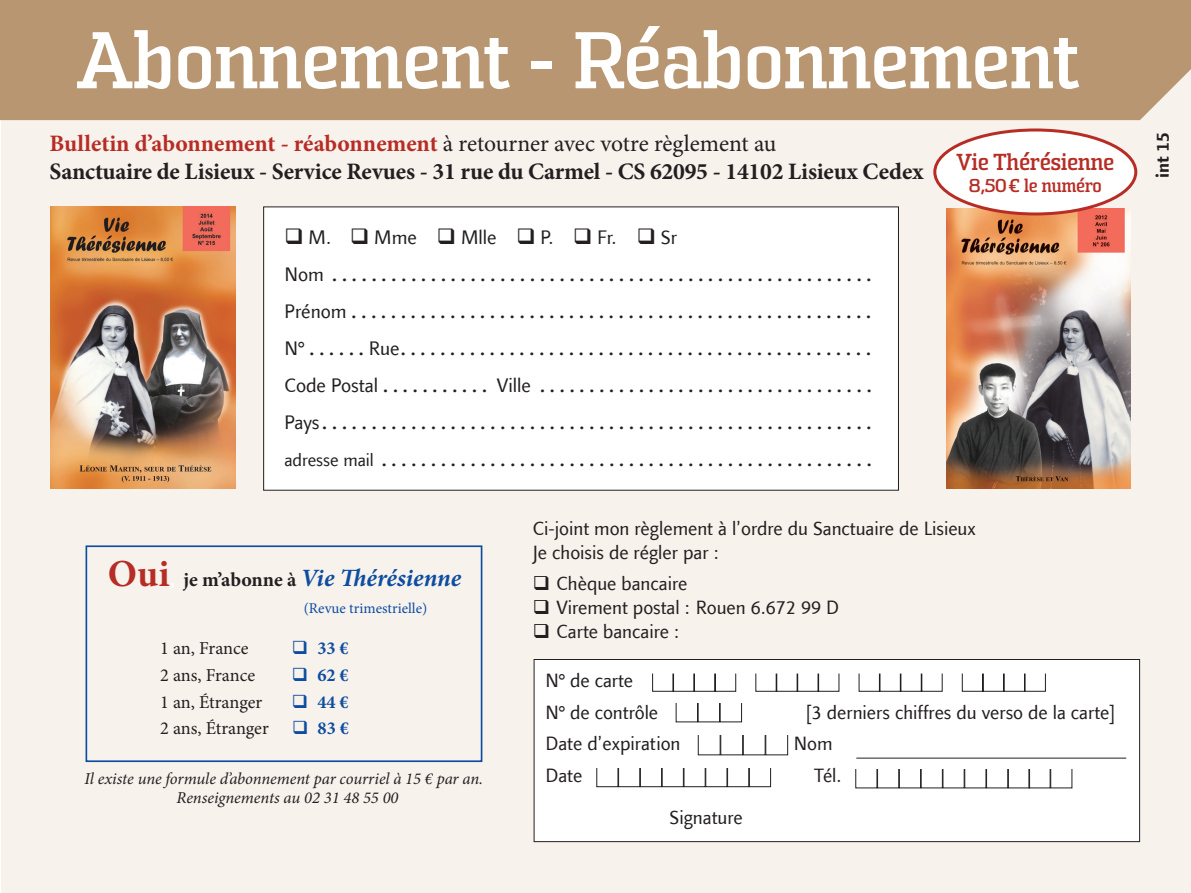
<style>
.page{position:relative;width:1191px;height:893px;background:#fff}
.page>*{position:absolute;margin:0;border:0;box-sizing:border-box;transform-origin:0 0}
.t1{font:700 78px "Sommet Slab";color:#fff}
.t2{font:italic 700 24.9px "Minion Pro";color:#0d4da1}
.t3{font:700 23.55px/28.3px "Minion Pro";letter-spacing:-.005em;color:#231f20}
.t4{font:700 22.5px "Sommet Slab";color:#b72c25}
.t5{font:19.8px "Finnegan LT Com";color:#231f20}
.t6{font:19.35px/24.2px "Finnegan LT Com";color:#231f20}
.t7{font:18.3px "Minion Pro";letter-spacing:-.01em;color:#231f20}
.t8{font:700 18.3px "Minion Pro";color:#0d4da1}
.t9{font:700 18px/37px "Finnegan LT Com";color:#231f20;text-align:justify}
.t10{font:700 18px "Sommet Slab";letter-spacing:-.01em;color:#b72c25}
.t11{font:italic 16.65px/18.3px "Minion Pro";letter-spacing:-.005em;color:#231f20;text-align:center}
.t12{font:15px "Minion Pro";color:#0d4da1}
.s1{color:#b72c25}
.s2{font-weight:400}
.s3{font-weight:400;font-size:19.8px}
.s4{font-style:normal;font-size:38.25px;color:#b72c25}
.s5{font-style:normal;font-size:19.95px;color:#fff}
.s6{font-style:normal;font-size:19.95px;color:#231f20}
</style>
<div class="page">
<div style="left:1px;top:0;width:1190px;height:893px;background:#f7f2ec"></div>
<div style="left:264px;top:207px;width:634px;height:283px;background:#fff"></div>
<div style="left:263px;top:207px;width:636px;height:284px;border:1px solid #231f20"></div>
<div style="left:534px;top:659px;width:605px;height:183px;background:#fff"></div>
<div style="left:534px;top:659px;width:606px;height:183px;border:1px solid #231f20"></div>
<svg style="left:652px;top:673px;width:394px;height:19px"></svg>
<div style="left:643px;top:660px;width:405px;height:13px;background:#fff"></div>
<div style="left:698px;top:733px;width:22px;height:22px;border:1px solid #231f20"></div>
<div style="left:720px;top:733px;width:23px;height:22px;border:1px solid #231f20"></div>
<div style="left:743px;top:733px;width:22px;height:22px;border:1px solid #231f20"></div>
<div style="left:765px;top:733px;width:23px;height:22px;border:1px solid #231f20"></div>
<div style="left:696px;top:729px;width:95px;height:6px;background:#fff"></div>
<div style="left:596px;top:765px;width:22px;height:22px;border:1px solid #231f20"></div>
<div style="left:618px;top:765px;width:22px;height:22px;border:1px solid #231f20"></div>
<div style="left:640px;top:765px;width:22px;height:22px;border:1px solid #231f20"></div>
<div style="left:662px;top:765px;width:22px;height:22px;border:1px solid #231f20"></div>
<div style="left:683px;top:765px;width:22px;height:22px;border:1px solid #231f20"></div>
<div style="left:705px;top:765px;width:22px;height:22px;border:1px solid #231f20"></div>
<div style="left:727px;top:765px;width:22px;height:22px;border:1px solid #231f20"></div>
<div style="left:749px;top:765px;width:22px;height:22px;border:1px solid #231f20"></div>
<div style="left:593px;top:758px;width:182px;height:9px;background:#fff"></div>
<div style="left:676px;top:700px;width:22px;height:22px;border:1px solid #231f20"></div>
<div style="left:698px;top:700px;width:22px;height:22px;border:1px solid #231f20"></div>
<div style="left:720px;top:700px;width:22px;height:22px;border:1px solid #231f20"></div>
<div style="left:673px;top:693px;width:72px;height:9px;background:#fff"></div>
<hr style="left:856px;top:758px;width:270px;height:1px;background:#231f20">
<div style="left:855px;top:766px;width:22px;height:22px;border:1px solid #231f20"></div>
<div style="left:877px;top:766px;width:22px;height:22px;border:1px solid #231f20"></div>
<div style="left:899px;top:766px;width:22px;height:22px;border:1px solid #231f20"></div>
<div style="left:920px;top:766px;width:22px;height:22px;border:1px solid #231f20"></div>
<div style="left:942px;top:766px;width:22px;height:22px;border:1px solid #231f20"></div>
<div style="left:964px;top:766px;width:22px;height:22px;border:1px solid #231f20"></div>
<div style="left:986px;top:766px;width:22px;height:22px;border:1px solid #231f20"></div>
<div style="left:1008px;top:766px;width:22px;height:22px;border:1px solid #231f20"></div>
<div style="left:1028px;top:766px;width:22px;height:22px;border:1px solid #231f20"></div>
<div style="left:1050px;top:766px;width:22px;height:22px;border:1px solid #231f20"></div>
<div style="left:850px;top:759px;width:227px;height:10px;background:#fff"></div>
<div style="left:0;top:0;width:1191px;height:120px;background:#b79671"></div>
<img style="left:51px;top:207px;width:184px;height:282px">
<img style="left:946px;top:208px;width:184px;height:281px">
<div style="left:86px;top:545px;width:396px;height:217px;border:2px solid #0d4da1"></div>
<div style="left:934px;top:130px;width:201px;height:84px;background:#fff;border-radius:50%"></div>
<div style="left:933px;top:128px;width:204px;height:87px;border:3px solid #b72c25;border-radius:50%"></div>
<h1 class="t1" style="left:77px;top:12px;width:1004px">Abonnement - Réabonnement</h1>
<h3 class="t3" style="left:50px;top:129px;width:875px"><span class="s1">Bulletin d’abonnement - réabonnement</span> <span class="s2">à retourner avec votre règlement au<br></span>Sanctuaire de Lisieux - Service Revues - 31 rue du Carmel - CS 62095 - 14102 Lisieux Cedex</h3>
<p class="t5" style="left:284px;top:226px;width:394px">❑ M. ❑ Mme ❑ Mlle ❑ P. ❑ Fr. ❑ Sr</p>
<p class="t9" style="left:284px;top:257px;width:589px"><span class="s3">Nom</span> . . . . . . . . . . . . . . . . . . . . . . . . . . . . . . . . . . . . . . . . . . . . . . . . . . . . . . .<br><span class="s3">Prénom</span> . . . . . . . . . . . . . . . . . . . . . . . . . . . . . . . . . . . . . . . . . . . . . . . . . . . . .<br><span class="s3">N°</span> . . . . . . <span class="s3">Rue</span> . . . . . . . . . . . . . . . . . . . . . . . . . . . . . . . . . . . . . . . . . . . . . . . .<br><span class="s3">Code Postal</span> . . . . . . . . . . . <span class="s3">Ville</span> . . . . . . . . . . . . . . . . . . . . . . . . . . . . . . . . . .<br><span class="s3">Pays</span> . . . . . . . . . . . . . . . . . . . . . . . . . . . . . . . . . . . . . . . . . . . . . . . . . . . . . . . . <span class="s2">adresse mail</span> . . . . . . . . . . . . . . . . . . . . . . . . . . . . . . . . . . . . . . . . . . . . . . . . . .</p>
<p class="t4" style="left:956px;top:148px;width:159px">Vie Thérésienne</p>
<p class="t10" style="left:968px;top:174px;width:135px">8,50€ le numéro</p>
<h2 class="t2" style="left:108px;top:560px;width:355px"><span class="s4">Oui</span><span class="s5">,</span> <span class="s6">je m’abonne à</span> Vie Thérésienne</h2>
<p class="t12" style="left:304px;top:598px;width:125px">(Revue trimestrielle)</p>
<p class="t7" style="left:160px;top:636px;width:90px">1 an, France</p>
<p class="t8" style="left:292px;top:636px;width:58px">❑ 33 €</p>
<p class="t7" style="left:160px;top:663px;width:97px">2 ans, France</p>
<p class="t8" style="left:292px;top:662px;width:58px">❑ 62 €</p>
<p class="t7" style="left:160px;top:689px;width:104px">1 an, Étranger</p>
<p class="t8" style="left:292px;top:689px;width:58px">❑ 44 €</p>
<p class="t7" style="left:160px;top:716px;width:110px">2 ans, Étranger</p>
<p class="t8" style="left:292px;top:715px;width:58px">❑ 83 €</p>
<p class="t11" style="left:84px;top:770px;width:400px">Il existe une formule d’abonnement par courriel à 15 € par an.<br>Renseignements au 02 31 48 55 00</p>
<p class="t6" style="left:533px;top:516px;width:444px">Ci-joint mon règlement à l’ordre du Sanctuaire de Lisieux<br>Je choisis de régler par :</p>
<p class="t6" style="left:533px;top:571px;width:156px">❑ Chèque bancaire</p>
<p class="t6" style="left:533px;top:595px;width:308px">❑ Virement postal : Rouen 6.672 99 D</p>
<p class="t6" style="left:533px;top:619px;width:148px">❑ Carte bancaire :</p>
<p class="t6" style="left:545px;top:665px;width:114px;line-height:31.5px">N° de carte<br>N° de contrôle</p>
<p class="t6" style="left:806px;top:700px;width:311px">[3 derniers chiffres du verso de la carte]</p>
<p class="t6" style="left:545px;top:732px;width:137px">Date d’expiration</p>
<p class="t6" style="left:794px;top:732px;width:40px">Nom</p>
<p class="t6" style="left:545px;top:763px;width:38px">Date</p>
<p class="t6" style="left:814px;top:763px;width:29px">Tél.</p>
<p class="t6" style="left:669px;top:806px;width:75px">Signature</p>
<p class="t9" style="left:1144px;top:178px;width:48px;rotate:-90deg">int 15</p>
</div>
